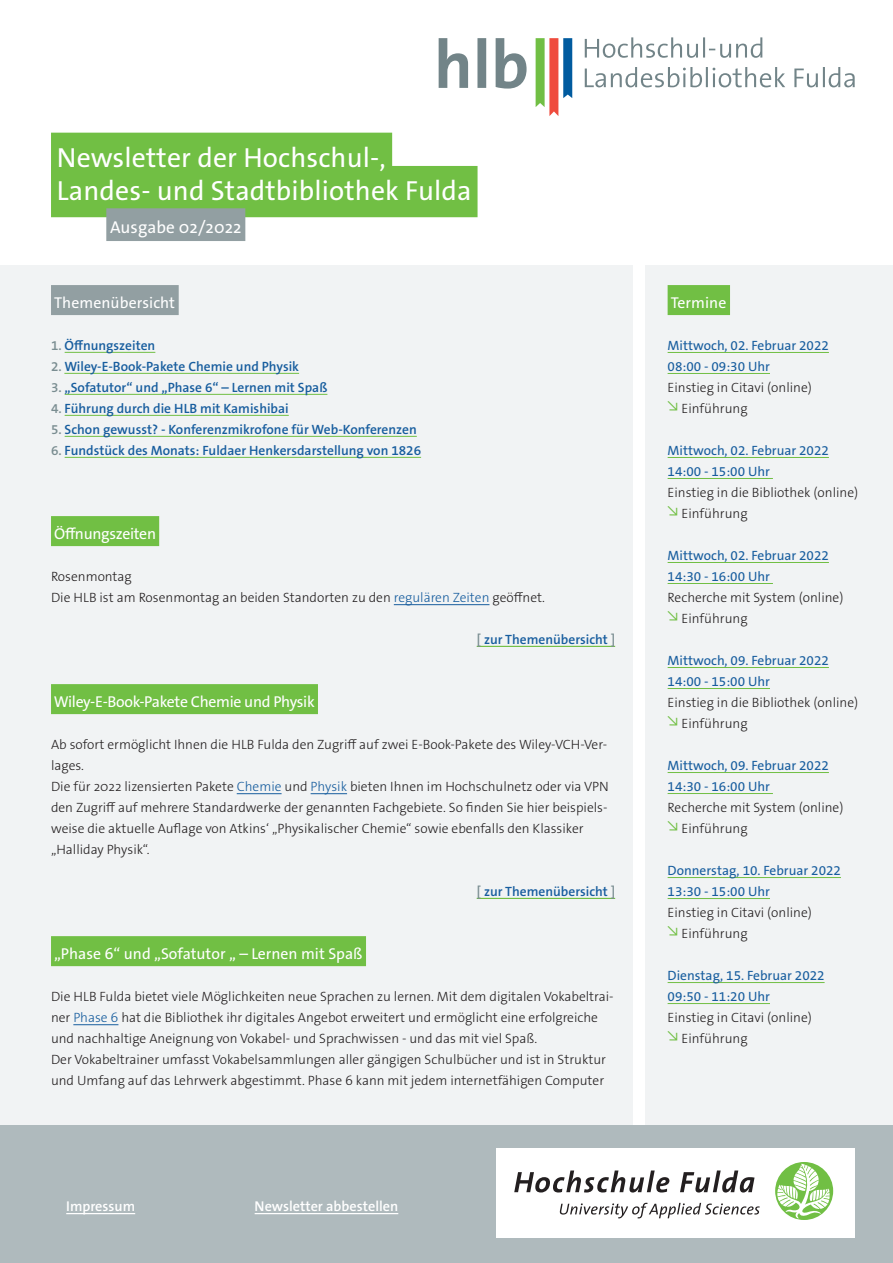
<style>
.page{position:relative;width:893px;height:1263px;background:#fff}
.page>*{position:absolute;margin:0;border:0;box-sizing:border-box;transform-origin:0 0}
.Titel-Headline{font:27.75px/33.3px "The Sans Os F";letter-spacing:.005em;color:#fff}
.Titel-Subheadline{font:17.25px "The Sans Os F";letter-spacing:.005em;color:#fff}
.Copy_Headline_HFD-Gr{font:15.75px "The Sans Os F";letter-spacing:-.01em;color:#fff}
.t1{font:600 14.25px "The Sans Os F";color:#fff}
.Copy_Headline_HFD-Gr-2{font:300 13.5px/21px "The Sans Os F";color:#231f20}
.Copy_Auszeichnung_01{font:13.5px "The Sans Os F";color:#175d9e}
.Copy_Auszeichnung_03{font:600 13.5px "The Sans Os F";color:#175d9e}
.Copy{font:300 13.5px "The Sans Os F";color:#231f20}
.Copy_Link{font:600 13.5px "The Sans Os F";color:#175d9e}
.s1{color:#7a8d91}
.s2{color:#175d9e}
</style>
<div class="page">
<div style="left:0;top:266px;width:632px;height:859px;background:#f1f3f4"></div>
<div style="left:645px;top:266px;width:248px;height:859px;background:#f1f3f4"></div>
<div style="left:0;top:1125px;width:893px;height:138px;background:#afbabd"></div>
<hr style="left:66px;top:1213px;width:69px;height:1px;background:#fff">
<hr style="left:255px;top:1213px;width:143px;height:1px;background:#fff">
<div style="left:496px;top:1148px;width:359px;height:90px;background:#fff"></div>
<div style="left:775px;top:1162px;width:58px;height:58px;background:#71bf44;border-radius:50%"></div>
<svg style="left:777px;top:1163px;width:53px;height:55px"></svg>
<svg style="left:514px;top:1170px;width:155px;height:22px"></svg>
<svg style="left:680px;top:1170px;width:74px;height:22px"></svg>
<svg style="left:559px;top:1203px;width:201px;height:15px"></svg>
<div style="left:51px;top:133px;width:341px;height:51px;background:#71bf44"></div>
<div style="left:51px;top:166px;width:427px;height:51px;background:#71bf44"></div>
<div style="left:106px;top:208px;width:139px;height:33px;background:#929fa2"></div>
<div style="left:51px;top:516px;width:108px;height:30px;background:#71bf44"></div>
<hr style="left:394px;top:604px;width:95px;height:1px;background:#175d9e">
<hr style="left:477px;top:646px;width:138px;height:1px;background:#71bf44">
<div style="left:51px;top:684px;width:267px;height:30px;background:#71bf44"></div>
<hr style="left:237px;top:793px;width:45px;height:1px;background:#175d9e">
<hr style="left:311px;top:793px;width:36px;height:1px;background:#175d9e">
<hr style="left:477px;top:898px;width:138px;height:1px;background:#71bf44">
<div style="left:51px;top:936px;width:315px;height:30px;background:#71bf44"></div>
<hr style="left:73px;top:1024px;width:45px;height:1px;background:#175d9e">
<div style="left:668px;top:285px;width:62px;height:30px;background:#71bf44"></div>
<hr style="left:668px;top:352px;width:161px;height:1px;background:#71bf44">
<hr style="left:668px;top:373px;width:102px;height:1px;background:#71bf44">
<hr style="left:668px;top:457px;width:161px;height:1px;background:#71bf44">
<hr style="left:668px;top:478px;width:105px;height:1px;background:#71bf44">
<hr style="left:668px;top:562px;width:161px;height:1px;background:#71bf44">
<hr style="left:668px;top:583px;width:105px;height:1px;background:#71bf44">
<hr style="left:668px;top:667px;width:161px;height:1px;background:#71bf44">
<hr style="left:668px;top:688px;width:102px;height:1px;background:#71bf44">
<hr style="left:668px;top:772px;width:161px;height:1px;background:#71bf44">
<hr style="left:668px;top:793px;width:105px;height:1px;background:#71bf44">
<hr style="left:668px;top:877px;width:173px;height:1px;background:#71bf44">
<hr style="left:668px;top:898px;width:102px;height:1px;background:#71bf44">
<hr style="left:668px;top:982px;width:157px;height:1px;background:#71bf44">
<hr style="left:668px;top:1003px;width:102px;height:1px;background:#71bf44">
<div style="left:51px;top:285px;width:128px;height:30px;background:#929fa2"></div>
<hr style="left:65px;top:352px;width:90px;height:1px;background:#71bf44">
<hr style="left:64px;top:373px;width:235px;height:1px;background:#71bf44">
<hr style="left:65px;top:394px;width:262px;height:1px;background:#71bf44">
<hr style="left:65px;top:415px;width:224px;height:1px;background:#71bf44">
<hr style="left:65px;top:436px;width:352px;height:1px;background:#71bf44">
<hr style="left:65px;top:457px;width:356px;height:1px;background:#71bf44">
<svg style="left:585px;top:67px;width:270px;height:20px"></svg>
<svg style="left:585px;top:37px;width:177px;height:21px"></svg>
<svg style="left:439px;top:38px;width:88px;height:51px"></svg>
<svg style="left:536px;top:38px;width:36px;height:78px"></svg>
<p class="Titel-Headline" style="left:57px;top:141px;width:416px">Newsletter der Hochschul-,<br>Landes- und Stadtbibliothek Fulda</p>
<p class="Titel-Subheadline" style="left:110px;top:216px;width:133px">Ausgabe 02/2022</p>
<p class="Copy_Headline_HFD-Gr" style="left:54px;top:292px;width:123px">Themenübersicht</p>
<p class="Copy_Auszeichnung_03" style="left:51px;top:336px;width:106px"><span class="s1">1.</span> Öffnungszeiten</p>
<p class="Copy_Auszeichnung_03" style="left:51px;top:357px;width:250px"><span class="s1">2.</span> Wiley-E-Book-Pakete Chemie und Physik</p>
<p class="Copy_Auszeichnung_03" style="left:51px;top:378px;width:278px"><span class="s1">3.</span> „Sofatutor“ und „Phase 6“ – Lernen mit Spaß</p>
<p class="Copy_Auszeichnung_03" style="left:51px;top:399px;width:239px"><span class="s1">4.</span> Führung durch die HLB mit Kamishibai</p>
<p class="Copy_Auszeichnung_03" style="left:51px;top:420px;width:367px"><span class="s1">5.</span> Schon gewusst? - Konferenzmikrofone für Web-Konferenzen</p>
<p class="Copy_Auszeichnung_03" style="left:51px;top:441px;width:372px"><span class="s1">6.</span> Fundstück des Monats: Fuldaer Henkersdarstellung von 1826</p>
<p class="Copy_Headline_HFD-Gr" style="left:54px;top:523px;width:103px">Öffnungszeiten</p>
<p class="Copy_Headline_HFD-Gr-2" style="left:51px;top:566px;width:82px">Rosenmontag</p>
<p class="Copy_Headline_HFD-Gr-2" style="left:51px;top:587px;width:496px">Die HLB ist am Rosenmontag an beiden Standorten zu den <span class="s2">regulären Zeiten</span> geöffnet.</p>
<p class="Copy_Link" style="left:477px;top:630px;width:140px"><span class="s1">[</span> zur Themenübersicht <span class="s1">]</span></p>
<p class="Copy_Headline_HFD-Gr" style="left:54px;top:691px;width:262px">Wiley-E-Book-Pakete Chemie und Physik</p>
<p class="Copy_Headline_HFD-Gr-2" style="left:51px;top:734px;width:558px">Ab sofort ermöglicht Ihnen die HLB Fulda den Zugriff auf zwei E-Book-Pakete des Wiley-VCH-Ver&shy;lages.</p>
<p class="Copy_Headline_HFD-Gr-2" style="left:51px;top:776px;width:559px">Die für 2022 lizensierten Pakete <span class="s2">Chemie</span> und <span class="s2">Physik</span> bieten Ihnen im Hochschulnetz oder via VPN den Zugriff auf mehrere Standardwerke der genannten Fachgebiete. So finden Sie hier beispiels&shy;weise die aktuelle Auflage von Atkins‘ „Physikalischer Chemie“ sowie ebenfalls den Klassiker „Halliday Physik“.</p>
<p class="Copy_Link" style="left:477px;top:882px;width:140px"><span class="s1">[</span> zur Themenübersicht <span class="s1">]</span></p>
<p class="Copy_Headline_HFD-Gr" style="left:54px;top:943px;width:310px">„Phase 6“ und „Sofatutor „ – Lernen mit Spaß</p>
<p class="Copy_Headline_HFD-Gr-2" style="left:51px;top:986px;width:564px">Die HLB Fulda bietet viele Möglichkeiten neue Sprachen zu lernen. Mit dem digitalen Vokabeltrai&shy;ner <span class="s2">Phase 6</span> hat die Bibliothek ihr digitales Angebot erweitert und ermöglicht eine erfolgreiche und nachhaltige Aneignung von Vokabel- und Sprachwissen - und das mit viel Spaß.</p>
<p class="Copy_Headline_HFD-Gr-2" style="left:51px;top:1049px;width:556px">Der Vokabeltrainer umfasst Vokabelsammlungen aller gängigen Schulbücher und ist in Struktur und Umfang auf das Lehrwerk abgestimmt. Phase 6 kann mit jedem internetfähigen Computer</p>
<p class="t1" style="left:66px;top:1197px;width:70px">Impressum</p>
<p class="t1" style="left:255px;top:1197px;width:145px">Newsletter abbestellen</p>
<p class="Copy_Headline_HFD-Gr" style="left:671px;top:292px;width:57px">Termine</p>
<p class="Copy_Auszeichnung_01" style="left:668px;top:336px;width:163px">Mittwoch, 02. Februar 2022</p>
<p class="Copy_Auszeichnung_01" style="left:668px;top:357px;width:104px">08:00 - 09:30 Uhr</p>
<p class="Copy" style="left:668px;top:378px;width:146px">Einstieg in Citavi (online)</p>
<p class="Copy_Headline_HFD-Gr-2" style="left:668px;top:398px;width:81px"><sup>↘</sup> Einführung</p>
<p class="Copy_Auszeichnung_01" style="left:668px;top:441px;width:163px">Mittwoch, 02. Februar 2022</p>
<p class="Copy_Auszeichnung_01" style="left:668px;top:462px;width:104px">14:00 - 15:00 Uhr</p>
<p class="Copy" style="left:668px;top:483px;width:192px">Einstieg in die Bibliothek (online)</p>
<p class="Copy_Headline_HFD-Gr-2" style="left:668px;top:503px;width:81px"><sup>↘</sup> Einführung</p>
<p class="Copy_Auszeichnung_01" style="left:668px;top:546px;width:163px">Mittwoch, 02. Februar 2022</p>
<p class="Copy_Auszeichnung_01" style="left:668px;top:567px;width:104px">14:30 - 16:00 Uhr</p>
<p class="Copy" style="left:668px;top:588px;width:177px">Recherche mit System (online)</p>
<p class="Copy_Headline_HFD-Gr-2" style="left:668px;top:608px;width:81px"><sup>↘</sup> Einführung</p>
<p class="Copy_Auszeichnung_01" style="left:668px;top:651px;width:163px">Mittwoch, 09. Februar 2022</p>
<p class="Copy_Auszeichnung_01" style="left:668px;top:672px;width:104px">14:00 - 15:00 Uhr</p>
<p class="Copy" style="left:668px;top:693px;width:192px">Einstieg in die Bibliothek (online)</p>
<p class="Copy_Headline_HFD-Gr-2" style="left:668px;top:713px;width:81px"><sup>↘</sup> Einführung</p>
<p class="Copy_Auszeichnung_01" style="left:668px;top:756px;width:163px">Mittwoch, 09. Februar 2022</p>
<p class="Copy_Auszeichnung_01" style="left:668px;top:777px;width:104px">14:30 - 16:00 Uhr</p>
<p class="Copy" style="left:668px;top:798px;width:177px">Recherche mit System (online)</p>
<p class="Copy_Headline_HFD-Gr-2" style="left:668px;top:818px;width:81px"><sup>↘</sup> Einführung</p>
<p class="Copy_Auszeichnung_01" style="left:668px;top:861px;width:175px">Donnerstag, 10. Februar 2022</p>
<p class="Copy_Auszeichnung_01" style="left:668px;top:882px;width:104px">13:30 - 15:00 Uhr</p>
<p class="Copy" style="left:668px;top:903px;width:146px">Einstieg in Citavi (online)</p>
<p class="Copy_Headline_HFD-Gr-2" style="left:668px;top:923px;width:81px"><sup>↘</sup> Einführung</p>
<p class="Copy_Auszeichnung_01" style="left:668px;top:966px;width:158px">Dienstag, 15. Februar 2022</p>
<p class="Copy_Auszeichnung_01" style="left:668px;top:987px;width:104px">09:50 - 11:20 Uhr</p>
<p class="Copy" style="left:668px;top:1008px;width:146px">Einstieg in Citavi (online)</p>
<p class="Copy_Headline_HFD-Gr-2" style="left:668px;top:1028px;width:81px"><sup>↘</sup> Einführung</p>
</div>
